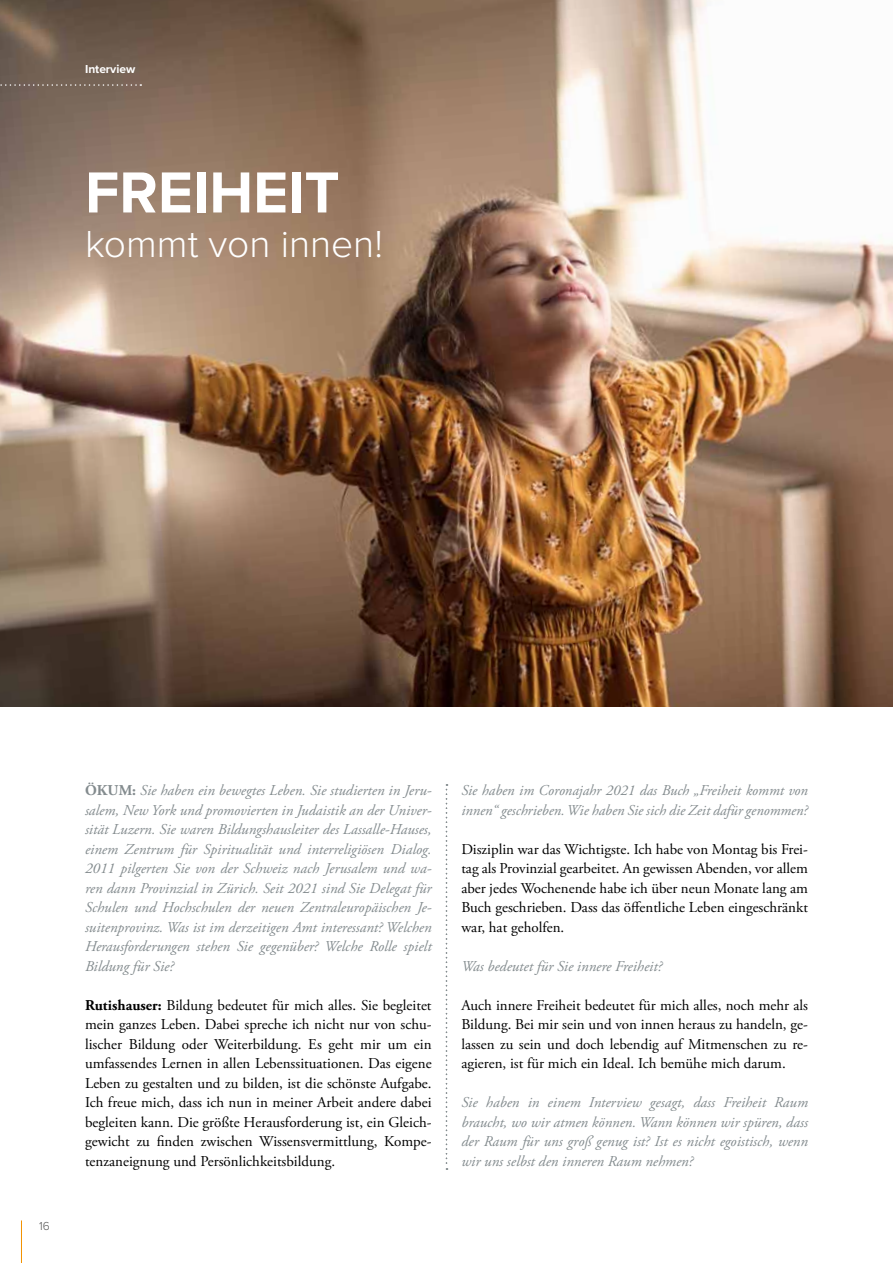
<style>
.page{position:relative;width:893px;height:1263px;background:#fff}
.page>*{position:absolute;margin:0;border:0;box-sizing:border-box;transform-origin:0 0}
.t1{font:700 60px "Proxima Nova";color:#fff}
.t2{font:300 39px "Proxima Nova";color:#fff}
.t3{font:15px/19.5px "Adobe Garamond Pro";color:#000;text-align:justify}
.t4{font:italic 15px/19.5px "Adobe Garamond Pro";color:#838b8e;text-align:justify}
.t5{font:700 12px "Proxima Nova";color:#fff}
.t6{font:300 12px "Proxima Nova";color:#575756}
.s1{font-weight:700;font-style:normal}
.s2{font-weight:700}
</style>
<div class="page">
<img style="left:0;top:0;width:893px;height:707px">
<svg style="left:446px;top:784px;width:1px;height:386px"></svg>
<svg style="left:0;top:84px;width:141px;height:2px"></svg>
<hr style="left:21px;top:1220px;width:1px;height:43px;background:#f39200">
<p class="t5" style="left:85px;top:60px;width:52px">Interview</p>
<h1 class="t1" style="left:85px;top:148px;width:256px">FREIHEIT</h1>
<h2 class="t2" style="left:85px;top:215px;width:299px">kommt von innen!</h2>
<p class="t6" style="left:39px;top:1217px;width:12px">16</p>
<p class="t4" style="left:85px;top:781px;width:348px"><span class="s1">ÖKUM:</span> Sie haben ein bewegtes Leben. Sie studierten in Jeru&shy;salem, New York und promovierten in Judaistik an der Univer&shy;sität Luzern. Sie waren Bildungshausleiter des Lassalle-Hauses, einem Zentrum für Spiritualität und interreligiösen Dialog.<br>2011 pilgerten Sie von der Schweiz nach Jerusalem und wa&shy;ren dann Provinzial in Zürich. Seit 2021 sind Sie Delegat für Schulen und Hochschulen der neuen Zentraleuropäischen Je&shy;suitenprovinz. Was ist im derzeitigen Amt interessant? Welchen Herausforderungen stehen Sie gegenüber? Welche Rolle spielt Bildung für Sie?</p>
<p class="t3" style="left:85px;top:996px;width:348px"><span class="s2">Rutishauser:</span> Bildung bedeutet für mich alles. Sie begleitet mein ganzes Leben. Dabei spreche ich nicht nur von schu&shy;lischer Bildung oder Weiterbildung. Es geht mir um ein umfassendes Lernen in allen Lebenssituationen. Das eigene Leben zu gestalten und zu bilden, ist die schönste Aufgabe.<br>Ich freue mich, dass ich nun in meiner Arbeit andere dabei begleiten kann. Die größte Herausforderung ist, ein Gleich&shy;gewicht zu finden zwischen Wissensvermittlung, Kompe&shy;tenzaneignung und Persönlichkeitsbildung.</p>
<p class="t4" style="left:461px;top:781px;width:348px">Sie haben im Coronajahr 2021 das Buch „Freiheit kommt von innen“ geschrieben. Wie haben Sie sich die Zeit dafür genommen?</p>
<p class="t3" style="left:461px;top:840px;width:348px">Disziplin war das Wichtigste. Ich habe von Montag bis Frei&shy;tag als Provinzial gearbeitet. An gewissen Abenden, vor allem aber jedes Wochenende habe ich über neun Monate lang am Buch geschrieben. Dass das öffentliche Leben eingeschränkt war, hat geholfen.</p>
<p class="t4" style="left:461px;top:956px;width:202px">Was bedeutet für Sie innere Freiheit?</p>
<p class="t3" style="left:461px;top:996px;width:348px">Auch innere Freiheit bedeutet für mich alles, noch mehr als Bildung. Bei mir sein und von innen heraus zu handeln, ge&shy;lassen zu sein und doch lebendig auf Mitmenschen zu re&shy;agieren, ist für mich ein Ideal. Ich bemühe mich darum.</p>
<p class="t4" style="left:461px;top:1093px;width:348px">Sie haben in einem Interview gesagt, dass Freiheit Raum braucht, wo wir atmen können. Wann können wir spüren, dass der Raum für uns groß genug ist? Ist es nicht egoistisch, wenn wir uns selbst den inneren Raum nehmen?</p>
</div>
